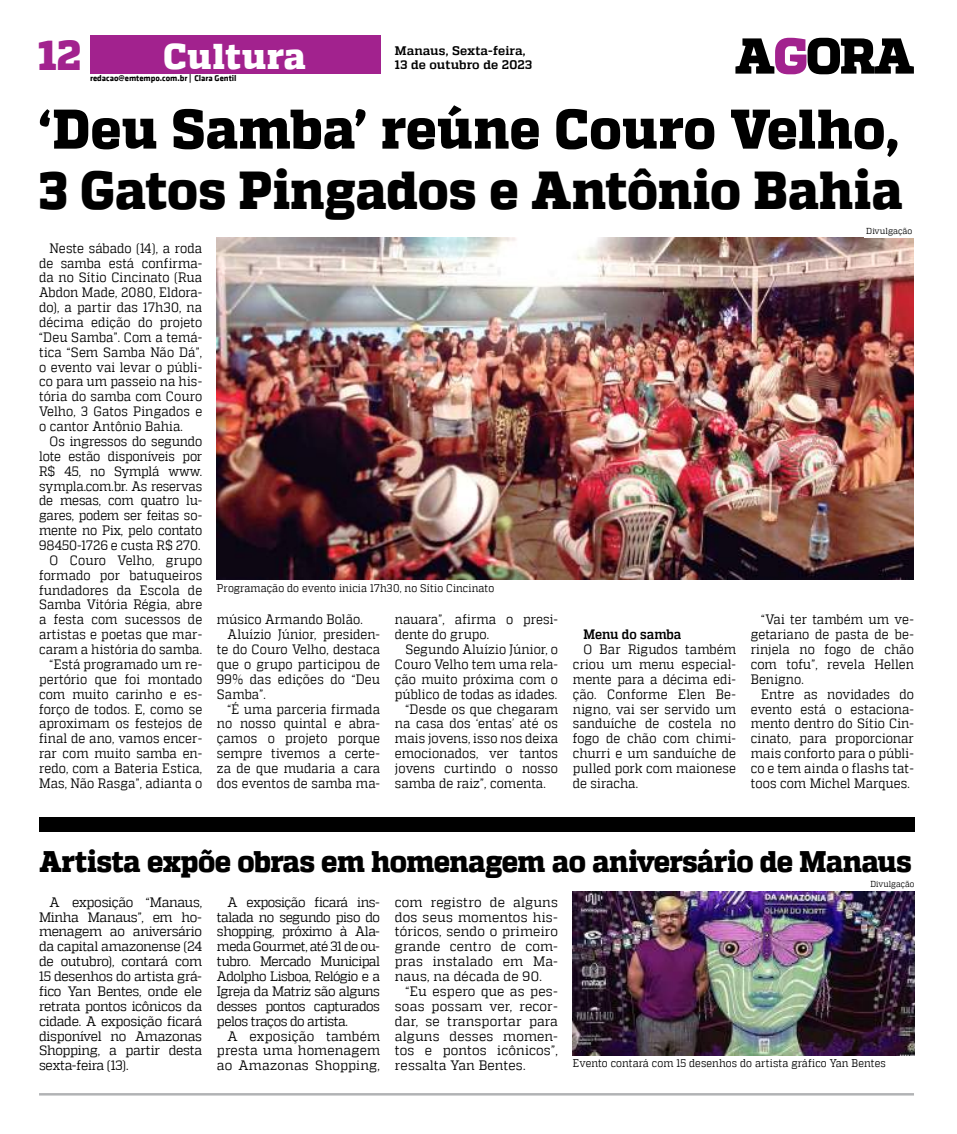
<style>
.page{position:relative;width:957px;height:1134px;background:#fff}
.page>*{position:absolute;margin:0;border:0;box-sizing:border-box;transform-origin:0 0}
.t1{font:800 55.75px "MW Quadon";letter-spacing:.005em;color:#000;scale:.94 1}
.t2{font:800 53.25px "MW Quadon";color:#000;scale:.94 1}
.t3{font:800 41.75px "MW Quadon";color:#a2228e}
.t4{font:800 35.75px "MW Quadon";letter-spacing:.015em;color:#fff}
.t5{font:800 29.75px "MW Quadon";letter-spacing:-.02em;color:#000;scale:.94 1}
.t6{font:13.62px/14.9px "MW Quadon";letter-spacing:.005em;color:#000;text-align:justify;scale:.9 1}
.t7{font:13.62px/14.9px "MW Quadon";letter-spacing:.005em;color:#000;text-align:justify;scale:.95 1}
.t8{font:13.62px/14.9px "MW Quadon";letter-spacing:.005em;color:#000;text-align:justify;scale:.94 1}
.t9{font:700 13.62px "MW Quadon";color:#000;scale:.9 1}
.t10{font:700 12.38px "MW Quadon";letter-spacing:.01em;color:#000}
.t11{font:11.12px "MW Quadon";letter-spacing:.01em;color:#000;scale:.9 1}
.t12{font:700 8.62px "MW Klavika Bd";color:#000}
.t13{font:8.62px "MW Quadon";letter-spacing:.01em;color:#000;scale:.95 1}
.t14{font:8.62px "MW Quadon";letter-spacing:.01em;color:#000;scale:.9 1}
</style>
<div class="page">
<hr style="left:39px;top:1093px;width:875px;height:2px;background:#b1b3b5">
<img style="left:217px;top:238px;width:697px;height:342px">
<div style="left:39px;top:817px;width:875px;height:15px;background:#000"></div>
<svg style="left:735px;top:38px;width:179px;height:36px"></svg>
<div style="left:90px;top:35px;width:290px;height:39px;background:#a2228e"></div>
<img style="left:573px;top:892px;width:341px;height:163px">
<h3 class="t3" style="left:38px;top:30px;width:45px">12</h3>
<h3 class="t4" style="left:163px;top:36px;width:144px">Cultura</h3>
<p class="t12" style="left:90px;top:72px;width:148px">redacao@emtempo.com.br | Clara Gentil</p>
<p class="t10" style="left:395px;top:43px;width:132px">Manaus, Sexta-feira,</p>
<p class="t10" style="left:395px;top:58px;width:139px">13 de outubro de 2023</p>
<h1 class="t1" style="left:39px;top:96px;width:915px">‘Deu Samba’ reúne Couro Velho,</h1>
<h2 class="t2" style="left:39px;top:159px;width:920px">3 Gatos Pingados e Antônio Bahia</h2>
<p class="t13" style="left:866px;top:226px;width:50px">Divulgação</p>
<p class="t6" style="left:39px;top:240px;width:183px;text-indent:10px">Neste sábado (14), a roda de samba está confirma&shy;da no Sítio Cincinato (Rua Abdon Made, 2080, Eldora&shy;do), a partir das 17h30, na décima edição do projeto “Deu Samba”. Com a temá&shy;tica “Sem Samba Não Dá”, o evento vai levar o públi&shy;co para um passeio na his&shy;tória do samba com Couro Velho, 3 Gatos Pingados e o cantor Antônio Bahia.</p>
<p class="t6" style="left:39px;top:434px;width:183px;text-align:right">Os ingressos do segundo lote estão disponíveis por<br>R$ 45, no Symplá www. sympla.com.br. As reservas de mesas, com quatro lu&shy;gares, podem ser feitas so&shy;mente no Pix, pelo contato<br>98450-1726 e custa R$ 270.<br>O Couro Velho, grupo formado por batuqueiros fundadores da Escola de<br>Samba Vitória Régia, abre a festa com sucessos de artistas e poetas que mar&shy;caram a história do samba. “Está programado um re&shy;pertório que foi montado com muito carinho e es&shy;forço de todos. E, como se aproximam os festejos de final de ano, vamos encer&shy;rar com muito samba en&shy;redo, com a Bateria Estica,<br>Mas, Não Rasga”, adianta o</p>
<p class="t11" style="left:217px;top:581px;width:310px">Programação do evento inicia 17h30, no Sítio Cincinato</p>
<p class="t6" style="left:217px;top:612px;width:164px">músico Armando Bolão.</p>
<p class="t6" style="left:227px;top:627px;width:171px">Aluízio Júnior, presiden-</p>
<p class="t6" style="left:217px;top:642px;width:183px">te do Couro Velho, destaca</p>
<p class="t6" style="left:217px;top:657px;width:183px">que o grupo participou de</p>
<p class="t6" style="left:217px;top:671px;width:183px">99% das edições do “Deu</p>
<p class="t6" style="left:217px;top:686px;width:56px">Samba”.</p>
<p class="t6" style="left:227px;top:701px;width:171px">“É uma parceria firmada</p>
<p class="t6" style="left:217px;top:716px;width:183px">no nosso quintal e abra-</p>
<p class="t6" style="left:217px;top:731px;width:183px">çamos o projeto porque</p>
<p class="t6" style="left:217px;top:746px;width:183px">sempre tivemos a certe-</p>
<p class="t6" style="left:217px;top:761px;width:183px">za de que mudaria a cara</p>
<p class="t6" style="left:217px;top:775px;width:183px">dos eventos de samba ma-</p>
<p class="t6" style="left:395px;top:612px;width:183px">nauara”, afirma o presi&shy;dente do grupo.</p>
<p class="t6" style="left:405px;top:642px;width:171px">Segundo Aluízio Júnior, o</p>
<p class="t6" style="left:395px;top:657px;width:183px">Couro Velho tem uma rela-</p>
<p class="t6" style="left:395px;top:671px;width:183px">ção muito próxima com o</p>
<p class="t6" style="left:395px;top:686px;width:182px">público de todas as idades.</p>
<p class="t6" style="left:405px;top:701px;width:171px">“Desde os que chegaram</p>
<p class="t6" style="left:395px;top:716px;width:183px">na casa dos ‘entas’ até os</p>
<p class="t6" style="left:395px;top:731px;width:183px">mais jovens, isso nos deixa</p>
<p class="t6" style="left:395px;top:746px;width:183px">emocionados, ver tantos</p>
<p class="t6" style="left:395px;top:761px;width:183px">jovens curtindo o nosso</p>
<p class="t6" style="left:395px;top:775px;width:169px">samba de raiz”, comenta.</p>
<p class="t9" style="left:583px;top:627px;width:110px">Menu do samba</p>
<p class="t6" style="left:573px;top:642px;width:183px;text-indent:10px">O Bar Rigudos também criou um menu especial&shy;mente para a décima edi&shy;ção. Conforme Elen Be&shy;nigno, vai ser servido um sanduíche de costela no fogo de chão com chimi&shy;churri e um sanduíche de pulled pork com maionese de siracha.</p>
<p class="t6" style="left:751px;top:612px;width:183px;text-indent:10px">“Vai ter também um ve&shy;getariano de pasta de be&shy;rinjela no fogo de chão com tofu”, revela Hellen Benigno.</p>
<p class="t6" style="left:751px;top:686px;width:183px;text-indent:10px">Entre as novidades do evento está o estaciona&shy;mento dentro do Sítio Cin&shy;cinato, para proporcionar mais conforto para o públi&shy;co e tem ainda o flashs tat&shy;toos com Michel Marques.</p>
<h3 class="t5" style="left:39px;top:844px;width:929px">Artista expõe obras em homenagem ao aniversário de Manaus</h3>
<p class="t7" style="left:39px;top:894px;width:173px;text-indent:10px">A exposição “Manaus, Minha Manaus”, em ho&shy;menagem ao aniversário da capital amazonense (24 de outubro), contará com 15 desenhos do artista grá&shy;fico Yan Bentes, onde ele retrata pontos icônicos da cidade. A exposição ficará disponível no Amazonas Shopping, a partir desta sexta-feira (13).</p>
<p class="t8" style="left:217px;top:894px;width:175px;text-indent:10px">A exposição ficará ins&shy;talada no segundo piso do shopping, próximo à Ala&shy;meda Gourmet, até 31 de ou&shy;tubro. Mercado Municipal Adolpho Lisboa, Relógio e a Igreja da Matriz são alguns desses pontos capturados pelos traços do artista.</p>
<p class="t7" style="left:217px;top:1028px;width:173px;text-indent:10px">A exposição também presta uma homenagem ao Amazonas Shopping,</p>
<p class="t7" style="left:395px;top:894px;width:173px">com registro de alguns dos seus momentos his&shy;tóricos, sendo o primeiro grande centro de com&shy;pras instalado em Ma&shy;naus, na década de 90.</p>
<p class="t7" style="left:395px;top:984px;width:173px;text-indent:10px">“Eu espero que as pes&shy;soas possam ver, recor&shy;dar, se transportar para alguns desses momen&shy;tos e pontos icônicos”, ressalta Yan Bentes.</p>
<p class="t14" style="left:870px;top:879px;width:51px">Divulgação</p>
<p class="t11" style="left:573px;top:1057px;width:349px">Evento contará com 15 desenhos do artista gráfico Yan Bentes</p>
</div>
